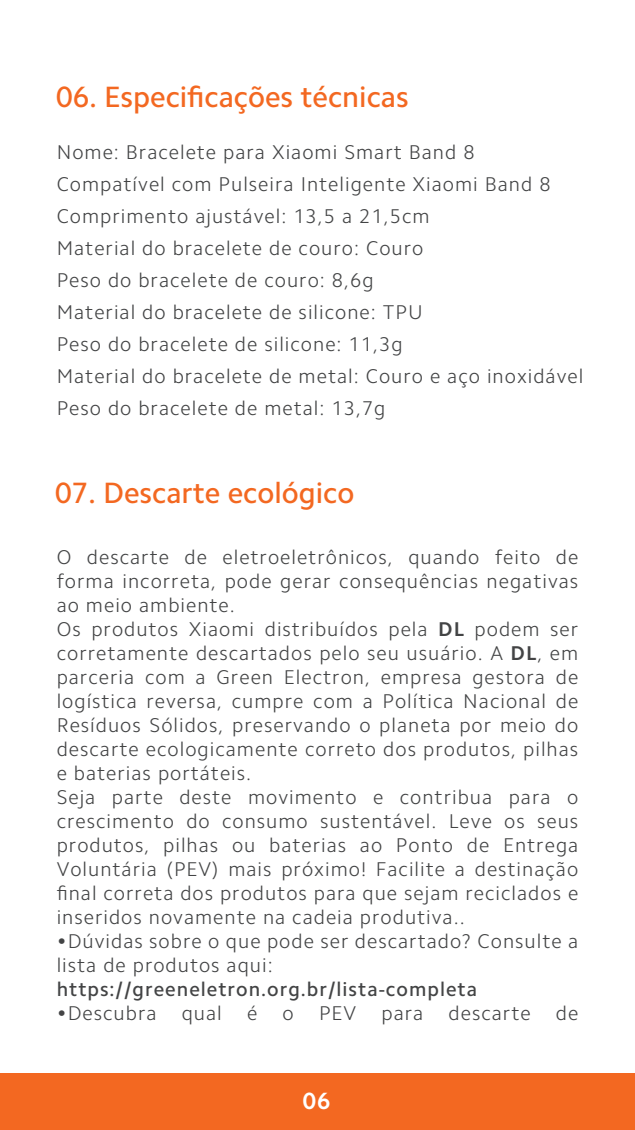
<style>
.page{position:relative;width:635px;height:1130px;background:#fff}
.page>*{position:absolute;margin:0;border:0;box-sizing:border-box;transform-origin:0 0}
.t1{font:500 29.6px "Camphor Pro";color:#f36821}
.t2{font:700 23.6px "Camphor Pro";color:#fff}
.t3{font:300 20px/24px "Camphor Pro";letter-spacing:.05em;color:#434445}
.t4{font:500 20px "Camphor Pro";letter-spacing:.05em;color:#434445}
.s1{font-weight:700}
</style>
<div class="page">
<div style="left:0;top:1073px;width:635px;height:56px;background:#f36821"></div>
<h1 class="t1" style="left:56px;top:79px;width:354px">06. Especificações técnicas</h1>
<p class="t3" style="left:57px;top:136px;width:528px;line-height:32px">Nome: Bracelete para Xiaomi Smart Band 8<br>Compatível com Pulseira Inteligente Xiaomi Band 8<br>Comprimento ajustável: 13,5 a 21,5cm<br>Material do bracelete de couro: Couro<br>Peso do bracelete de couro: 8,6g<br>Material do bracelete de silicone: TPU<br>Peso do bracelete de silicone: 11,3g<br>Material do bracelete de metal: Couro e aço inoxidável Peso do bracelete de metal: 13,7g</p>
<h1 class="t1" style="left:55px;top:475px;width:301px">07. Descarte ecológico</h1>
<p class="t3" style="left:57px;top:545px;width:523px">O descarte de eletroeletrônicos, quando feito de forma incorreta, pode gerar consequências negativas ao meio ambiente.<br>Os produtos Xiaomi distribuídos pela <span class="s1">DL</span> podem ser corretamente descartados pelo seu usuário. A <span class="s1">DL</span>, em parceria com a Green Electron, empresa gestora de logística reversa, cumpre com a Política Nacional de Resíduos Sólidos, preservando o planeta por meio do descarte ecologicamente correto dos produtos, pilhas e baterias portáteis.<br>Seja parte deste movimento e contribua para o crescimento do consumo sustentável. Leve os seus produtos, pilhas ou baterias ao Ponto de Entrega Voluntária (PEV) mais próximo! Facilite a destinação final correta dos produtos para que sejam reciclados e inseridos novamente na cadeia produtiva..</p>
<p class="t3" style="left:57px;top:929px;width:523px">•Dúvidas sobre o que pode ser descartado? Consulte a lista de produtos aqui:</p>
<p class="t4" style="left:57px;top:977px;width:422px">https://greeneletron.org.br/lista-completa</p>
<p class="t3" style="left:57px;top:1001px;width:101px">•Descubra</p>
<p class="t3" style="left:182px;top:1001px;width:42px">qual</p>
<p class="t3" style="left:247px;top:1001px;width:12px">é</p>
<p class="t3" style="left:283px;top:1001px;width:13px">o</p>
<p class="t3" style="left:319px;top:1001px;width:39px">PEV</p>
<p class="t3" style="left:381px;top:1001px;width:43px">para</p>
<p class="t3" style="left:449px;top:1001px;width:84px">descarte</p>
<p class="t3" style="left:556px;top:1001px;width:24px">de</p>
<p class="t2" style="left:303px;top:1087px;width:29px">06</p>
</div>
